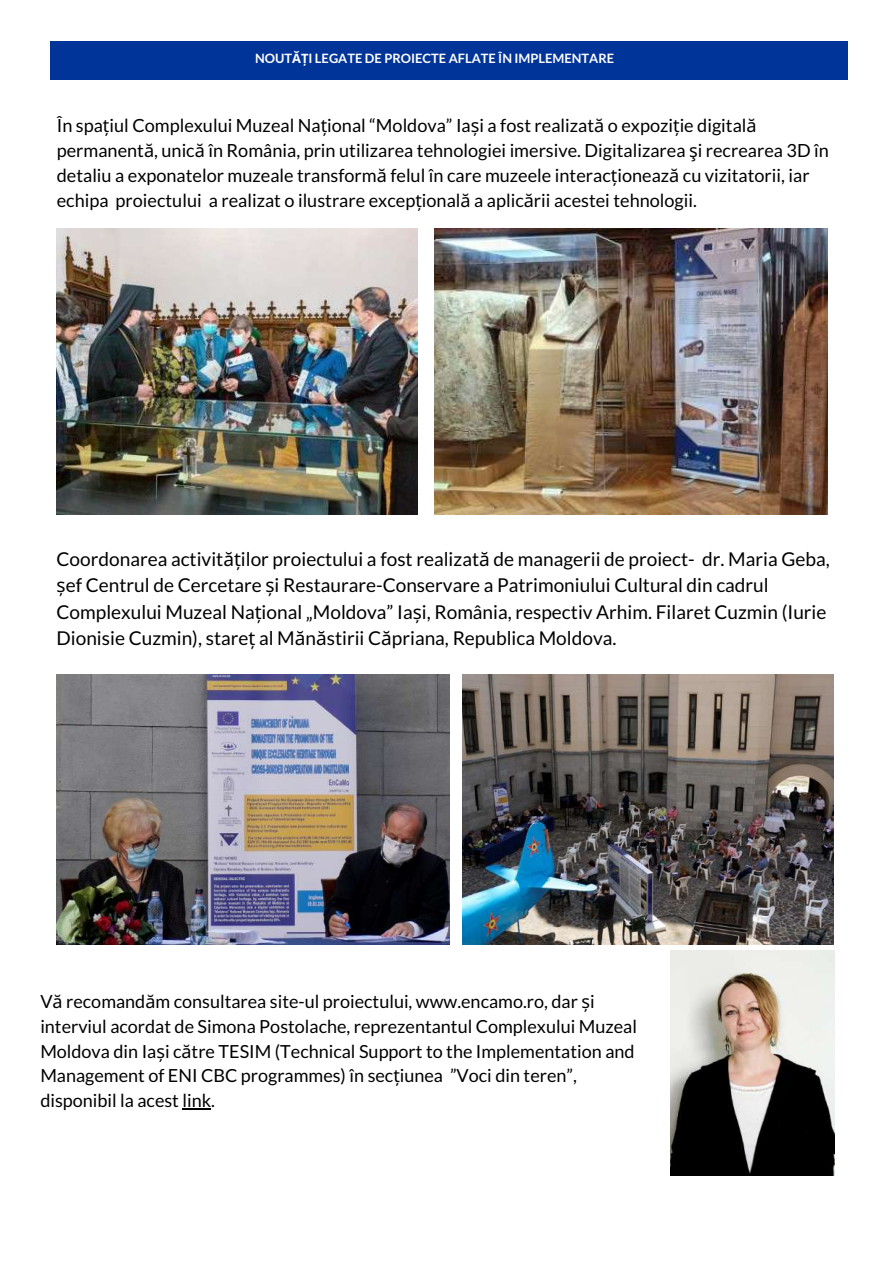
<style>
.page{position:relative;width:894px;height:1264px;background:#fff}
.page>*{position:absolute;margin:0;border:0;box-sizing:border-box;transform-origin:0 0}
.t1{font:19.05px/26.2px "Lato";color:#000}
.t2{font:18.15px/24.8px "Lato";color:#000}
.t3{font:18px/24.8px "Lato";color:#000}
.t4{font:700 12.9px "Lato";color:#fff}
.s1{font-family:"Noto Sans"}
</style>
<div class="page">
<div style="left:50px;top:42px;width:797px;height:38px;background:#013499"></div>
<img style="left:434px;top:228px;width:393px;height:286px">
<img style="left:57px;top:228px;width:360px;height:286px">
<img style="left:670px;top:950px;width:163px;height:225px">
<img style="left:57px;top:674px;width:392px;height:270px">
<img style="left:463px;top:675px;width:370px;height:269px">
<svg style="left:182px;top:1108px;width:29px;height:1px"></svg>
<p class="t4" style="left:255px;top:50px;width:360px">NOUT<span class="s1">ĂȚ</span>I LEGATE DE PROIECTE AFLATE ÎN IMPLEMENTARE</p>
<p class="t2" style="left:57px;top:113px;width:773px">În spa<span class="s1">ț</span>iul Complexului Muzeal Na<span class="s1">ț</span>ional “Moldova” Ia<span class="s1">ș</span>i a fost realizat<span class="s1">ă</span> o expozi<span class="s1">ț</span>ie digital<span class="s1">ă </span>permanent<span class="s1">ă</span>, unic<span class="s1">ă</span> în România, prin utilizarea tehnologiei imersive. Digitalizarea <span class="s1">ş</span>i recrearea 3D în detaliu a exponatelor muzeale transform<span class="s1">ă</span> felul în care muzeele interac<span class="s1">ț</span>ioneaz<span class="s1">ă</span> cu vizitatorii, iar echipa proiectului a realizat o ilustrare excep<span class="s1">ț</span>ional<span class="s1">ă</span> a aplic<span class="s1">ă</span>rii acestei tehnologii.</p>
<p class="t1" style="left:57px;top:545px;width:774px">Coordonarea activit<span class="s1">ăț</span>ilor proiectului a fost realizat<span class="s1">ă</span> de managerii de proiect- dr. Maria Geba, <span class="s1">ș</span>ef Centrul de Cercetare <span class="s1">ș</span>i Restaurare-Conservare a Patrimoniului Cultural din cadrul Complexului Muzeal Na<span class="s1">ț</span>ional „Moldova” Ia<span class="s1">ș</span>i, România, respectiv Arhim. Filaret Cuzmin (Iurie Dionisie Cuzmin), stare<span class="s1">ț</span> al M<span class="s1">ă</span>n<span class="s1">ă</span>stirii C<span class="s1">ă</span>priana, Republica Moldova.</p>
<p class="t3" style="left:40px;top:988px;width:598px">V<span class="s1">ă</span> recomand<span class="s1">ă</span>m consultarea site-ul proiectului, www.encamo.ro, dar <span class="s1">ș</span>i interviul acordat de Simona Postolache, reprezentantul Complexului Muzeal Moldova din Ia<span class="s1">ș</span>i c<span class="s1">ă</span>tre TESIM (Technical Support to the Implementation and Management of ENI CBC programmes) în sec<span class="s1">ț</span>iunea ”Voci din teren”, disponibil la acest link.</p>
</div>
